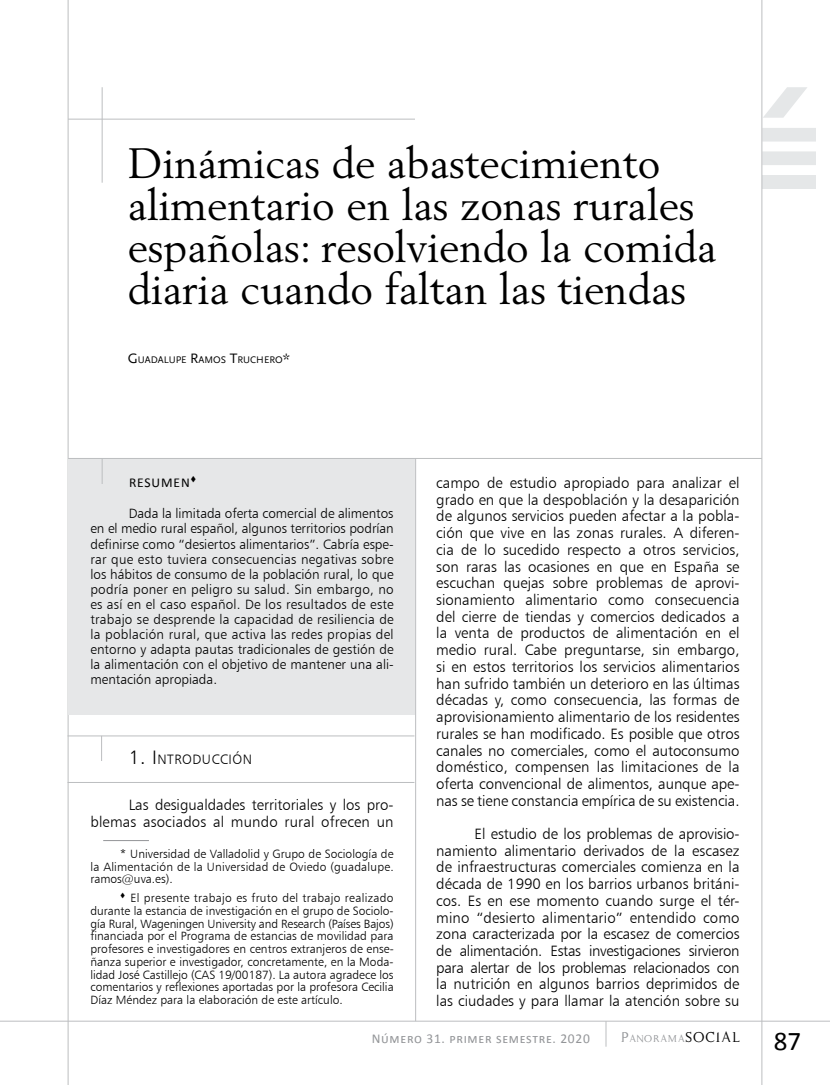
<style>
.page{position:relative;width:830px;height:1085px;background:#fff}
.page>*{position:absolute;margin:0;border:0;box-sizing:border-box;transform-origin:0 0}
.t1{font:42px/42px "Berling";color:#000}
.t2{font:27px "Calibri";color:#000}
.t3{font:15px/16.6px "Humanist 777 BT Light B";color:#000;text-align:justify}
.t4{font:13.65px "Humanist 777 BT Light B";letter-spacing:.035em;color:#000}
.t5{font:13.5px/15px "Humanist 777 BT Light B";letter-spacing:.005em;color:#000;text-align:justify}
.t6{font:13.5px "Calibri";letter-spacing:.05em;color:#939598}
.t7{font:13.5px "Calibri";letter-spacing:.065em;color:#000}
.t8{font:12px/12.8px "Humanist 777 BT Light B";color:#000;text-align:justify}
.t9{font:11.55px "Kopy Katt Kut";letter-spacing:.07em;color:#939598}
.t10{font:10.05px "Scala Sans Caps";color:#000}
.s1{font-size:14.25px}
.s2{font-size:19.5px}
.s3{font-size:16.5px}
.s4{font-size:16.5px;color:#000}
</style>
<div class="page">
<svg style="left:762px;top:87px;width:45px;height:31px"></svg>
<div style="left:762px;top:128px;width:53px;height:13px;background:#e5e7e8"></div>
<div style="left:762px;top:151px;width:53px;height:14px;background:#e5e7e8"></div>
<div style="left:762px;top:175px;width:53px;height:14px;background:#e5e7e8"></div>
<hr style="left:68px;top:119px;width:347px;height:1px;background:#bcbec0">
<hr style="left:102px;top:87px;width:1px;height:96px;background:#bcbec0">
<hr style="left:0;top:1020px;width:829px;height:1px;background:#bcbec0">
<hr style="left:761px;top:0;width:1px;height:1084px;background:#bcbec0">
<hr style="left:68px;top:0;width:1px;height:1084px;background:#bcbec0">
<svg style="left:605px;top:1020px;width:1px;height:26px"></svg>
<div style="left:68px;top:458px;width:347px;height:256px;background:#e6e7e8"></div>
<hr style="left:68px;top:458px;width:693px;height:1px;background:#bcbec0">
<svg style="left:102px;top:459px;width:1px;height:25px"></svg>
<hr style="left:103px;top:840px;width:46px;height:1px;background:#939598">
<hr style="left:415px;top:458px;width:1px;height:562px;background:#bcbec0">
<svg style="left:101px;top:736px;width:1px;height:24px"></svg>
<hr style="left:67px;top:735px;width:347px;height:1px;background:#bcbec0">
<hr style="left:67px;top:782px;width:347px;height:1px;background:#bcbec0">
<h1 class="t1" style="left:128px;top:142px;width:590px">Dinámicas de abastecimiento alimentario en las zonas rurales españolas: resolviendo la comida diaria cuando faltan las tiendas</h1>
<p class="t10" style="left:128px;top:354px;width:164px"><span class="s1">G</span>UADALUPE <span class="s1">R</span>AMOS <span class="s1">T</span>RUCHERO<span class="s1">*</span></p>
<p class="t7" style="left:129px;top:474px;width:69px">RESUMEN▼</p>
<p class="t5" style="left:90px;top:506px;width:305px;text-indent:38px">Dada la limitada oferta comercial de alimentos en el medio rural español, algunos territorios podrían definirse como “desiertos alimentarios”. Cabría espe&shy;rar que esto tuviera consecuencias negativas sobre los hábitos de consumo de la población rural, lo que podría poner en peligro su salud. Sin embargo, no es así en el caso español. De los resultados de este trabajo se desprende la capacidad de resiliencia de la población rural, que activa las redes propias del entorno y adapta pautas tradicionales de gestión de la alimentación con el objetivo de mantener una ali&shy;mentación apropiada.</p>
<p class="t4" style="left:129px;top:750px;width:125px"><span class="s2">1. I</span> NTRODUCCIÓN</p>
<p class="t3" style="left:90px;top:796px;width:304px;text-align:right">Las desigualdades territoriales y los pro&shy;blemas asociados al mundo rural ofrecen un</p>
<p class="t8" style="left:90px;top:847px;width:304px;text-indent:30px">* Universidad de Valladolid y Grupo de Sociología de la Alimentación de la Universidad de Oviedo (guadalupe. ramos@uva.es).</p>
<p class="t8" style="left:90px;top:891px;width:305px;text-indent:30px">▼ El presente trabajo es fruto del trabajo realizado durante la estancia de investigación en el grupo de Sociolo&shy;gía Rural, Wageningen University and Research (Países Bajos) financiada por el Programa de estancias de movilidad para profesores e investigadores en centros extranjeros de ense&shy;ñanza superior e investigador, concretamente, en la Moda&shy;lidad José Castillejo (CAS 19/00187). La autora agradece los comentarios y reflexiones aportadas por la profesora Cecilia Díaz Méndez para la elaboración de este artículo.</p>
<p class="t3" style="left:436px;top:474px;width:304px">campo de estudio apropiado para analizar el grado en que la despoblación y la desaparición de algunos servicios pueden afectar a la pobla&shy;ción que vive en las zonas rurales. A diferen&shy;cia de lo sucedido respecto a otros servicios, son raras las ocasiones en que en España se escuchan quejas sobre problemas de aprovi&shy;sionamiento alimentario como consecuencia del cierre de tiendas y comercios dedicados a la venta de productos de alimentación en el medio rural. Cabe preguntarse, sin embargo, si en estos territorios los servicios alimentarios han sufrido también un deterioro en las últimas décadas y, como consecuencia, las formas de aprovisionamiento alimentario de los residentes rurales se han modificado. Es posible que otros canales no comerciales, como el autoconsumo doméstico, compensen las limitaciones de la oferta convencional de alimentos, aunque ape&shy;nas se tiene constancia empírica de su existencia.</p>
<p class="t3" style="left:436px;top:825px;width:304px;text-indent:38px">El estudio de los problemas de aprovisio&shy;namiento alimentario derivados de la escasez de infraestructuras comerciales comienza en la década de 1990 en los barrios urbanos británi&shy;cos. Es en ese momento cuando surge el tér&shy;mino “desierto alimentario” entendido como zona caracterizada por la escasez de comercios de alimentación. Estas investigaciones sirvieron para alertar de los problemas relacionados con la nutrición en algunos barrios deprimidos de las ciudades y para llamar la atención sobre su</p>
<p class="t9" style="left:620px;top:1030px;width:120px"><span class="s3">P</span>ANORAMA<span class="s4">SOCIAL</span></p>
<p class="t6" style="left:371px;top:1030px;width:219px">Número 31. primer semestre. 2020</p>
<h2 class="t2" style="left:773px;top:1023px;width:29px">87</h2>
</div>
